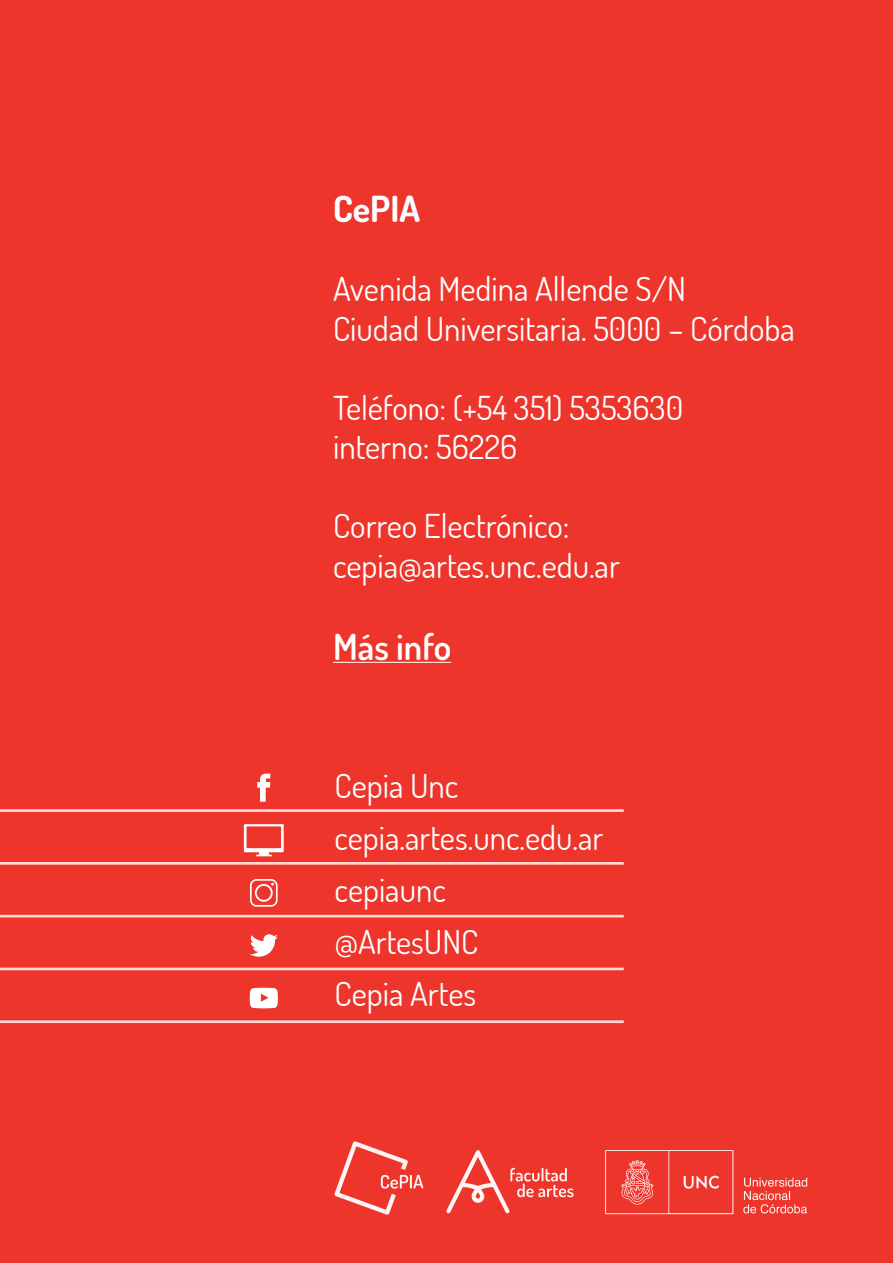
<style>
.page{position:relative;width:893px;height:1263px;background:#ed352c}
.page>*{position:absolute;margin:0;border:0;box-sizing:border-box;transform-origin:0 0}
.t1{font:600 36px "Dosis";color:#fff}
.t2{font:700 36px "Dosis";color:#fff}
.t3{font:32.85px/39.5px "Dosis";color:#fff}
.t4{font:32.85px "Dosis";color:#fff}
</style>
<div class="page">
<hr style="left:333px;top:662px;width:118px;height:1px;background:#fff">
<svg style="left:334px;top:1141px;width:89px;height:74px"></svg>
<svg style="left:446px;top:1150px;width:127px;height:63px"></svg>
<svg style="left:605px;top:1150px;width:202px;height:64px"></svg>
<svg style="left:244px;top:824px;width:40px;height:32px"></svg>
<hr style="left:0;top:809px;width:624px;height:3px;background:#ffdad4">
<hr style="left:0;top:862px;width:624px;height:3px;background:#ffdad4">
<hr style="left:0;top:915px;width:624px;height:2px;background:#ffdad4">
<hr style="left:0;top:967px;width:624px;height:3px;background:#ffdad4">
<hr style="left:0;top:1020px;width:624px;height:3px;background:#ffdad4">
<svg style="left:257px;top:774px;width:13px;height:28px"></svg>
<svg style="left:250px;top:988px;width:28px;height:20px"></svg>
<svg style="left:250px;top:934px;width:28px;height:23px"></svg>
<svg style="left:250px;top:879px;width:28px;height:28px"></svg>
<p class="t2" style="left:333px;top:186px;width:88px">CePIA</p>
<p class="t3" style="left:333px;top:269px;width:463px">Avenida Medina Allende S/N<br>Ciudad Universitaria. 5000 – Córdoba</p>
<p class="t3" style="left:333px;top:387px;width:352px">Teléfono: (+54 351) 5353630 interno: 56226</p>
<p class="t3" style="left:333px;top:506px;width:288px">Correo Electrónico: cepia@artes.unc.edu.ar</p>
<p class="t1" style="left:333px;top:624px;width:120px">Más info</p>
<p class="t3" style="left:334px;top:759px;width:270px;line-height:52.1px">Cepia Unc cepia.artes.unc.edu.ar cepiaunc</p>
<p class="t4" style="left:334px;top:920px;width:145px">@ArtesUNC</p>
<p class="t3" style="left:334px;top:973px;width:143px">Cepia Artes</p>
</div>
